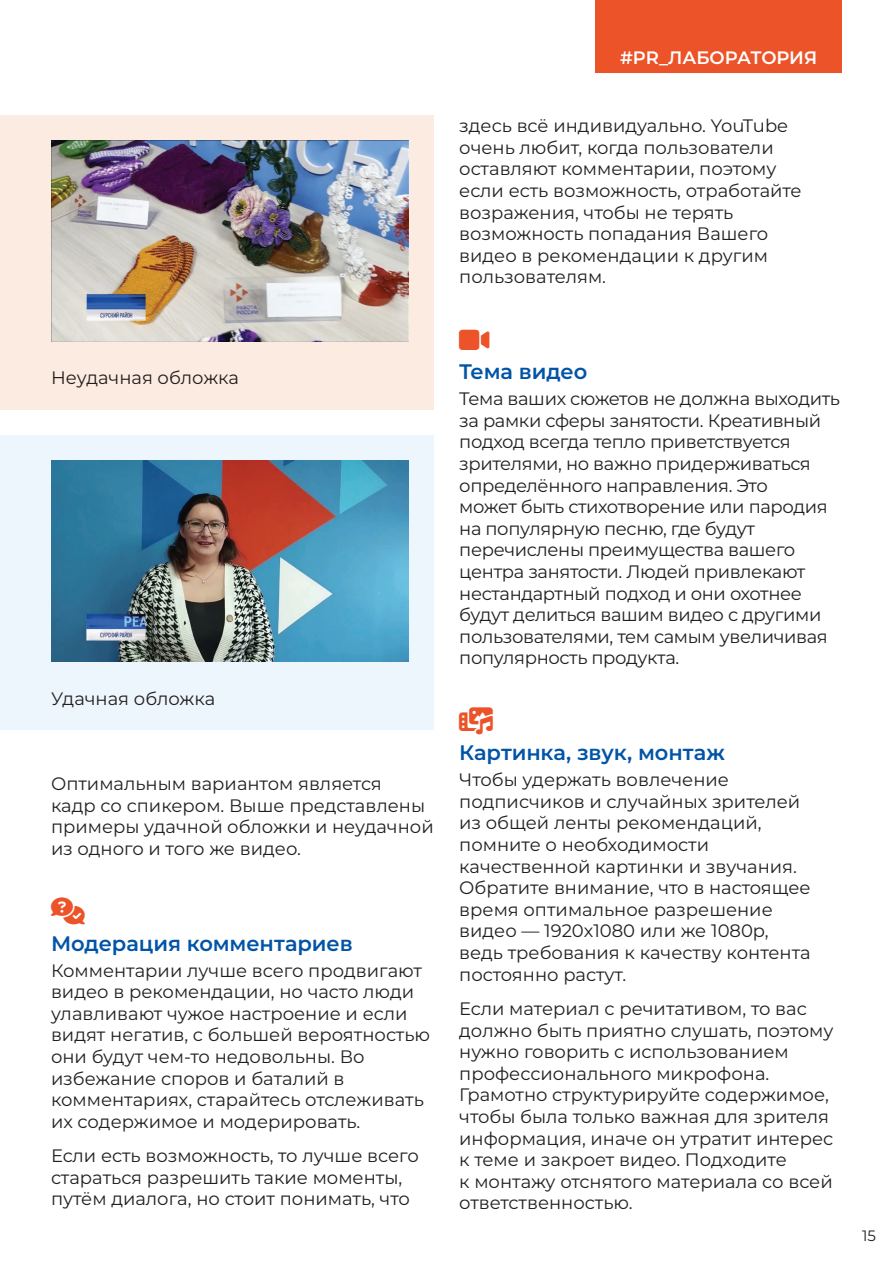
<style>
.page{position:relative;width:893px;height:1263px;background:#fff}
.page>*{position:absolute;margin:0;border:0;box-sizing:border-box;transform-origin:0 0}
.t1{font:600 21px "Montserrat";letter-spacing:-.005em;color:#0154a6}
.t2{font:18px/21.6px "Montserrat";color:#231f20}
.t3{font:18px/21.6px "Montserrat";letter-spacing:-.02em;color:#231f20}
.t4{font:600 18px "Montserrat";color:#fff}
.t5{font:15px "Montserrat";color:#231f20}
</style>
<div class="page">
<div style="left:595px;top:0;width:247px;height:72px;background:#ec5328"></div>
<div style="left:0;top:115px;width:434px;height:295px;background:#fcebe0"></div>
<div style="left:0;top:435px;width:434px;height:295px;background:#edf6fc"></div>
<img style="left:51px;top:140px;width:357px;height:201px">
<img style="left:51px;top:461px;width:357px;height:201px">
<p class="t4" style="left:620px;top:45px;width:199px">#PR_ЛАБОРАТОРИЯ</p>
<p class="t2" style="left:459px;top:115px;width:344px">здесь всё индивидуально. YouTube очень любит, когда пользователи оставляют комментарии, поэтому если есть возможность, отработайте возражения, чтобы не терять возможность попадания Вашего видео в рекомендации к другим пользователям.</p>
<p class="t2" style="left:51px;top:366px;width:189px">Неудачная обложка</p>
<p class="t2" style="left:51px;top:687px;width:166px">Удачная обложка</p>
<p class="t2" style="left:51px;top:772px;width:384px">Оптимальным вариантом является<br>кадр со спикером. Выше представлены примеры удачной обложки и неудачной из одного и того же видео.</p>
<p class="t1" style="left:51px;top:929px;width:303px">Модерация комментариев</p>
<p class="t2" style="left:51px;top:959px;width:381px">Комментарии лучше всего продвигают видео в рекомендации, но часто люди улавливают чужое настроение и если видят негатив, с большей вероятностью они будут чем-то недовольны. Во избежание споров и баталий в комментариях, старайтесь отслеживать их содержимое и модерировать.</p>
<p class="t2" style="left:51px;top:1144px;width:369px">Если есть возможность, то лучше всего стараться разрешить такие моменты, путём диалога, но стоит понимать, что</p>
<p class="t1" style="left:459px;top:358px;width:130px">Тема видео</p>
<p class="t3" style="left:459px;top:387px;width:382px">Тема ваших сюжетов не должна выходить за рамки сферы занятости. Креативный подход всегда тепло приветствуется зрителями, но важно придерживаться определённого направления. Это<br>может быть стихотворение или пародия на популярную песню, где будут перечислены преимущества вашего центра занятости. Людей привлекают нестандартный подход и они охотнее будут делиться вашим видео с другими пользователями, тем самым увеличивая популярность продукта.</p>
<p class="t1" style="left:459px;top:739px;width:267px">Картинка, звук, монтаж</p>
<p class="t2" style="left:459px;top:768px;width:353px">Чтобы удержать вовлечение подписчиков и случайных зрителей из общей ленты рекомендаций, помните о необходимости качественной картинки и звучания.<br>Обратите внимание, что в настоящее время оптимальное разрешение видео — 1920x1080 или же 1080p, ведь требования к качеству контента постоянно растут.</p>
<p class="t2" style="left:459px;top:997px;width:376px">Если материал с речитативом, то вас должно быть приятно слушать, поэтому нужно говорить с использованием профессионального микрофона.<br>Грамотно структурируйте содержимое, чтобы была только важная для зрителя информация, иначе он утратит интерес к теме и закроет видео. Подходите<br>к монтажу отснятого материала со всей ответственностью.</p>
<p class="t5" style="left:862px;top:1226px;width:15px">15</p>
</div>
